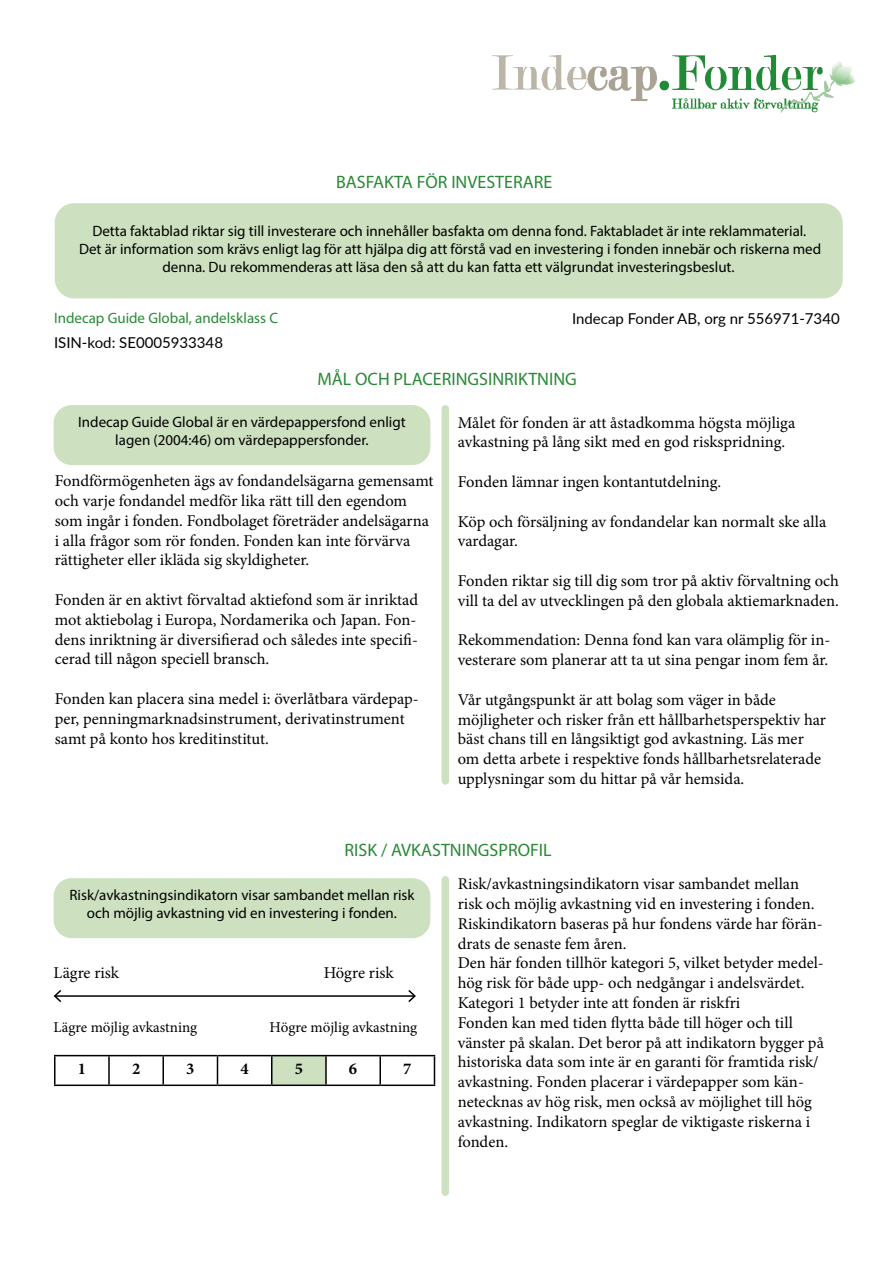
<style>
.page{position:relative;width:893px;height:1263px;background:#fff}
.page>*{position:absolute;margin:0;border:0;box-sizing:border-box;transform-origin:0 0}
.t1{font:18px "Myriad Pro";color:#298936}
.t2{font:16.5px/19.8px "Minion Pro";color:#000}
.t3{font:700 16.5px "Minion Pro";color:#000}
.t4{font:15px/18px "Myriad Pro";color:#000;text-align:center}
.t5{font:15px "Lato";color:#000}
.t6{font:15px "Minion Pro";color:#000}
.t7{font:15px "Myriad Pro";color:#298936}
</style>
<div class="page">
<div style="left:54px;top:405px;width:376px;height:60px;background:#cde1c0;border-radius:18px"></div>
<div style="left:54px;top:878px;width:376px;height:60px;background:#cde1c0;border-radius:18px"></div>
<img style="left:492px;top:55px;width:363px;height:57px">
<div style="left:56px;top:205px;width:785px;height:92px;background:#cde1c0;border-radius:18px"></div>
<div style="left:55px;top:203px;width:788px;height:95px;border:3px solid #cde1c0;border-radius:18px"></div>
<div style="left:442px;top:405px;width:7px;height:380px;background:#cde1c0;border-radius:4px"></div>
<div style="left:442px;top:876px;width:7px;height:320px;background:#cde1c0;border-radius:4px"></div>
<div style="left:272px;top:1056px;width:54px;height:29px;background:#cde1c0"></div>
<hr style="left:54px;top:1055px;width:55px;height:1px;background:#000">
<hr style="left:54px;top:1056px;width:2px;height:28px;background:#000">
<hr style="left:109px;top:1055px;width:54px;height:1px;background:#000">
<hr style="left:108px;top:1056px;width:2px;height:28px;background:#000">
<hr style="left:163px;top:1055px;width:54px;height:1px;background:#000">
<hr style="left:162px;top:1056px;width:2px;height:28px;background:#000">
<hr style="left:217px;top:1055px;width:55px;height:1px;background:#000">
<svg style="left:217px;top:1056px;width:1px;height:28px"></svg>
<hr style="left:272px;top:1055px;width:54px;height:1px;background:#000">
<svg style="left:271px;top:1056px;width:1px;height:28px"></svg>
<hr style="left:326px;top:1055px;width:54px;height:1px;background:#000">
<hr style="left:325px;top:1056px;width:2px;height:28px;background:#000">
<hr style="left:380px;top:1055px;width:55px;height:1px;background:#000">
<hr style="left:379px;top:1056px;width:2px;height:28px;background:#000">
<svg style="left:434px;top:1056px;width:1px;height:28px"></svg>
<hr style="left:54px;top:1084px;width:55px;height:2px;background:#000">
<hr style="left:109px;top:1084px;width:54px;height:2px;background:#000">
<hr style="left:163px;top:1084px;width:54px;height:2px;background:#000">
<hr style="left:217px;top:1084px;width:55px;height:2px;background:#000">
<hr style="left:272px;top:1084px;width:54px;height:2px;background:#000">
<hr style="left:326px;top:1084px;width:54px;height:2px;background:#000">
<hr style="left:380px;top:1084px;width:55px;height:2px;background:#000">
<hr style="left:55px;top:995px;width:360px;height:2px;background:#000">
<svg style="left:53px;top:990px;width:10px;height:12px"></svg>
<svg style="left:407px;top:990px;width:9px;height:12px"></svg>
<p class="t1" style="left:336px;top:171px;width:218px">BASFAKTA FÖR INVESTERARE</p>
<p class="t4" style="left:92px;top:222px;width:715px">Detta faktablad riktar sig till investerare och innehåller basfakta om denna fond. Faktabladet är inte reklammaterial.</p>
<p class="t4" style="left:79px;top:240px;width:744px">Det är information som krävs enligt lag för att hjälpa dig att förstå vad en investering i fonden innebär och riskerna med</p>
<p class="t4" style="left:162px;top:258px;width:574px">denna. Du rekommenderas att läsa den så att du kan fatta ett välgrundat investeringsbeslut.</p>
<p class="t7" style="left:54px;top:309px;width:226px">Indecap Guide Global, andelsklass C</p>
<p class="t5" style="left:572px;top:308px;width:269px">Indecap Fonder AB, org nr 556971-7340</p>
<p class="t5" style="left:54px;top:332px;width:171px">ISIN-kod: SE0005933348</p>
<p class="t1" style="left:318px;top:368px;width:261px">MÅL OCH PLACERINGSINRIKTNING</p>
<p class="t4" style="left:78px;top:413px;width:329px">Indecap Guide Global är en värdepappersfond enligt lagen (2004:46) om värdepappersfonder.</p>
<p class="t2" style="left:55px;top:471px;width:380px">Fondförmögenheten ägs av fondandelsägarna gemensamt och varje fondandel medför lika rätt till den egendom som ingår i fonden. Fondbolaget företräder andelsägarna i alla frågor som rör fonden. Fonden kan inte förvärva rättigheter eller ikläda sig skyldigheter.</p>
<p class="t2" style="left:55px;top:590px;width:365px;text-align:justify">Fonden är en aktivt förvaltad aktiefond som är inriktad mot aktiebolag i Europa, Nordamerika och Japan. Fon&shy;dens inriktning är diversifierad och således inte specifi&shy;cerad till någon speciell bransch.</p>
<p class="t2" style="left:55px;top:689px;width:365px">Fonden kan placera sina medel i: överlåtbara värdepap&shy;per, penningmarknadsinstrument, derivatinstrument samt på konto hos kreditinstitut.</p>
<p class="t2" style="left:458px;top:412px;width:339px">Målet för fonden är att åstadkomma högsta möjliga avkastning på lång sikt med en god riskspridning.</p>
<p class="t2" style="left:458px;top:472px;width:265px">Fonden lämnar ingen kontantutdelning.</p>
<p class="t2" style="left:458px;top:511px;width:370px">Köp och försäljning av fondandelar kan normalt ske alla vardagar.</p>
<p class="t2" style="left:458px;top:571px;width:383px">Fonden riktar sig till dig som tror på aktiv förvaltning och vill ta del av utvecklingen på den globala aktiemarknaden.</p>
<p class="t2" style="left:458px;top:630px;width:374px">Rekommendation: Denna fond kan vara olämplig för in&shy;vesterare som planerar att ta ut sina pengar inom fem år.</p>
<p class="t2" style="left:458px;top:690px;width:320px">Vår utgångspunkt är att bolag som väger in både</p>
<p class="t2" style="left:458px;top:709px;width:370px">möjligheter och risker från ett hållbarhetsperspektiv har bäst chans till en långsiktigt god avkastning. Läs mer om detta arbete i respektive fonds hållbarhetsrelaterade upplysningar som du hittar på vår hemsida.</p>
<p class="t1" style="left:345px;top:838px;width:209px">RISK / AVKASTNINGSPROFIL</p>
<p class="t4" style="left:69px;top:886px;width:347px">Risk/avkastningsindikatorn visar sambandet mellan risk och möjlig avkastning vid en investering i fonden.</p>
<p class="t2" style="left:54px;top:962px;width:67px">Lägre risk</p>
<p class="t2" style="left:324px;top:962px;width:71px">Högre risk</p>
<p class="t6" style="left:54px;top:1017px;width:145px">Lägre möjlig avkastning</p>
<p class="t6" style="left:270px;top:1017px;width:149px">Högre möjlig avkastning</p>
<p class="t3" style="left:78px;top:1057px;width:10px">1</p>
<p class="t3" style="left:132px;top:1057px;width:10px">2</p>
<p class="t3" style="left:186px;top:1057px;width:10px">3</p>
<p class="t3" style="left:240px;top:1057px;width:10px">4</p>
<p class="t3" style="left:295px;top:1057px;width:10px">5</p>
<p class="t3" style="left:349px;top:1057px;width:10px">6</p>
<p class="t3" style="left:403px;top:1057px;width:10px">7</p>
<p class="t2" style="left:458px;top:874px;width:366px">Risk/avkastningsindikatorn visar sambandet mellan risk och möjlig avkastning vid en investering i fonden.<br>Riskindikatorn baseras på hur fondens värde har förän&shy;drats de senaste fem åren.</p>
<p class="t2" style="left:458px;top:953px;width:367px">Den här fonden tillhör kategori 5, vilket betyder medel&shy;hög risk för både upp- och nedgångar i andelsvärdet.<br>Kategori 1 betyder inte att fonden är riskfri</p>
<p class="t2" style="left:458px;top:1012px;width:368px">Fonden kan med tiden flytta både till höger och till vänster på skalan. Det beror på att indikatorn bygger på historiska data som inte är en garanti för framtida risk/ avkastning. Fonden placerar i värdepapper som kän&shy;netecknas av hög risk, men också av möjlighet till hög avkastning. Indikatorn speglar de viktigaste riskerna i fonden.</p>
</div>
